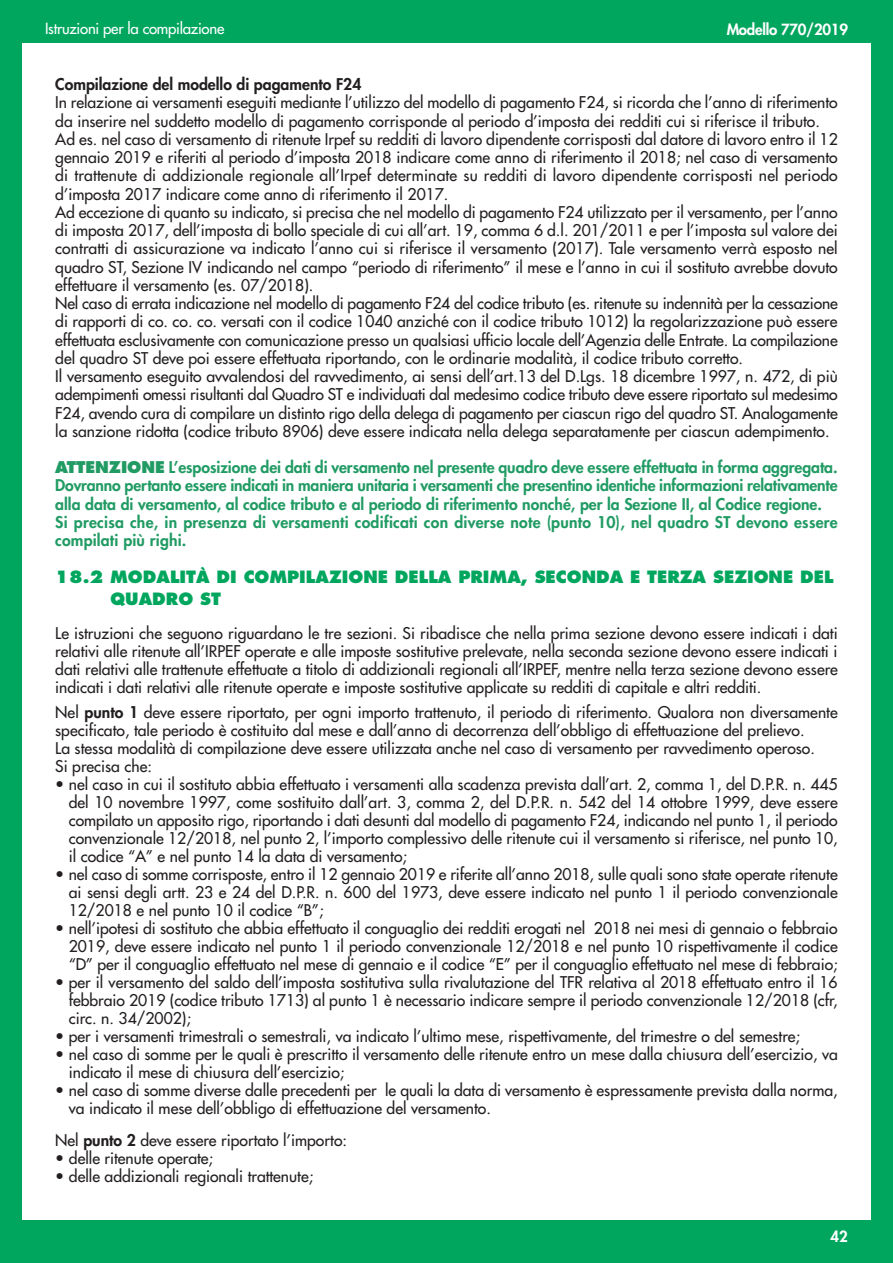
<style>
.page{position:relative;width:893px;height:1263px;background:#fff}
.page>*{position:absolute;margin:0;border:0;box-sizing:border-box;transform-origin:0 0}
.t1{font:800 16.5px/22.8px "Futura";color:#00a65e}
.t2{font:15.75px/18.3px "Futura";color:#231f20;text-align:justify}
.t3{font:800 15.75px/18.3px "Futura";color:#219b64}
.t4{font:800 15.75px "Futura";color:#231f20}
.t5{font:15px "Futura";letter-spacing:-.015em;color:#fff}
.t6{font:800 15px "Futura";letter-spacing:-.015em;color:#fff}
.s1{font-style:inherit}
.s2{font-weight:800}
</style>
<div class="page">
<div style="left:0;top:43px;width:21px;height:1220px;background:#00a65e"></div>
<div style="left:872px;top:43px;width:21px;height:1177px;background:#00a65e"></div>
<div style="left:0;top:1220px;width:893px;height:43px;background:#00a65e"></div>
<div style="left:0;top:0;width:893px;height:43px;background:#00a65e"></div>
<p class="t5" style="left:45px;top:21px;width:181px">Istruzioni per la compilazione</p>
<p class="t6" style="left:727px;top:23px;width:123px">Modello 770/2019</p>
<p class="t4" style="left:55px;top:77px;width:308px">Compilazione del modello di pagamento F24</p>
<p class="t2" style="left:55px;top:95px;width:784px;text-align:left">In relazione ai versamenti eseguiti mediante l’utilizzo del modello di pagamento F24, si ricorda che l’anno di riferimento da inserire nel suddetto modello di pagamento corrisponde al periodo d’imposta dei redditi cui si riferisce il tributo.<br>Ad es. nel caso di versamento di ritenute Irpef su redditi di lavoro dipendente corrisposti dal datore di lavoro entro il 12 gennaio 2019 e riferiti al periodo d’imposta 2018 indicare come anno di riferimento il 2018; nel caso di versamento di trattenute di addizionale regionale all’Irpef determinate su redditi di lavoro dipendente corrisposti nel periodo d’imposta 2017 indicare come anno di riferimento il 2017.<br>Ad eccezione di quanto su indicato, si precisa che nel modello di pagamento F24 utilizzato per il versamento, per l’anno di imposta 2017, dell’imposta di bollo speciale di cui all’art. 19, comma 6 d.l. 201/2011 e per l’imposta sul valore dei contratti di assicurazione va indicato l’anno cui si riferisce il versamento (2017). Tale versamento verrà esposto nel quadro ST, Sezione IV indicando nel campo “periodo di riferimento” il mese e l’anno in cui il sostituto avrebbe dovuto effettuare il versamento (es. 07/2018).<br>Nel caso di errata indicazione nel modello di pagamento F24 del codice tributo (es. ritenute su indennità per la cessazione di rapporti di co. co. co. versati con il codice 1040 anziché con il codice tributo 1012) la regolarizzazione può essere effettuata esclusivamente con comunicazione presso un qualsiasi ufficio locale dell’Agenzia delle Entrate. La compilazione del quadro ST deve poi essere effettuata riportando, con le ordinarie modalità, il codice tributo corretto.<br>Il versamento eseguito avvalendosi del ravvedimento, ai sensi dell’art.13 del D.Lgs. 18 dicembre 1997, n. 472, di più adempimenti omessi risultanti dal Quadro ST e individuati dal medesimo codice tributo deve essere riportato sul medesimo F24, avendo cura di compilare un distinto rigo della delega di pagamento per ciascun rigo del quadro ST. Analogamente la sanzione ridotta (codice tributo 8906) deve essere indicata nella delega separatamente per ciascun adempimento.</p>
<p class="t3" style="left:55px;top:459px;width:784px"><span class="s1">ATTENZIONE</span> L’esposizione dei dati di versamento nel presente quadro deve essere effettuata in forma aggregata.<br>Dovranno pertanto essere indicati in maniera unitaria i versamenti che presentino identiche informazioni relativamente alla data di versamento, al codice tributo e al periodo di riferimento nonché, per la Sezione II, al Codice regione.<br>Si precisa che, in presenza di versamenti codificati con diverse note (punto 10), nel quadro ST devono essere compilati più righi.</p>
<p class="t1" style="left:110px;top:566px;width:725px;text-indent:-55px">18.2 MODALITÀ DI COMPILAZIONE DELLA PRIMA, SECONDA E TERZA SEZIONE DEL<br>QUADRO ST</p>
<p class="t2" style="left:55px;top:625px;width:784px">Le istruzioni che seguono riguardano le tre sezioni. Si ribadisce che nella prima sezione devono essere indicati i dati relativi alle ritenute all’IRPEF operate e alle imposte sostitutive prelevate, nella seconda sezione devono essere indicati i dati relativi alle trattenute effettuate a titolo di addizionali regionali all’IRPEF, mentre nella terza sezione devono essere indicati i dati relativi alle ritenute operate e imposte sostitutive applicate su redditi di capitale e altri redditi.</p>
<p class="t2" style="left:55px;top:704px;width:784px;text-align:left">Nel <span class="s2">punto 1</span> deve essere riportato, per ogni importo trattenuto, il periodo di riferimento. Qualora non diversamente specificato, tale periodo è costituito dal mese e dall’anno di decorrenza dell’obbligo di effettuazione del prelievo.<br>La stessa modalità di compilazione deve essere utilizzata anche nel caso di versamento per ravvedimento operoso.<br>Si precisa che:</p>
<p class="t2" style="left:69px;top:776px;width:770px;text-indent:-13px">• nel caso in cui il sostituto abbia effettuato i versamenti alla scadenza prevista dall’art. 2, comma 1, del D.P.R. n. 445 del 10 novembre 1997, come sostituito dall’art. 3, comma 2, del D.P.R. n. 542 del 14 ottobre 1999, deve essere compilato un apposito rigo, riportando i dati desunti dal modello di pagamento F24, indicando nel punto 1, il periodo convenzionale 12/2018, nel punto 2, l’importo complessivo delle ritenute cui il versamento si riferisce, nel punto 10, il codice “A” e nel punto 14 la data di versamento;</p>
<p class="t2" style="left:69px;top:866px;width:770px;text-indent:-13px">• nel caso di somme corrisposte, entro il 12 gennaio 2019 e riferite all’anno 2018, sulle quali sono state operate ritenute ai sensi degli artt. 23 e 24 del D.P.R. n. 600 del 1973, deve essere indicato nel punto 1 il periodo convenzionale 12/2018 e nel punto 10 il codice “B”;</p>
<p class="t2" style="left:69px;top:920px;width:770px;text-indent:-13px">• nell’ipotesi di sostituto che abbia effettuato il conguaglio dei redditi erogati nel 2018 nei mesi di gennaio o febbraio 2019, deve essere indicato nel punto 1 il periodo convenzionale 12/2018 e nel punto 10 rispettivamente il codice “D” per il conguaglio effettuato nel mese di gennaio e il codice “E” per il conguaglio effettuato nel mese di febbraio;</p>
<p class="t2" style="left:69px;top:974px;width:770px;text-indent:-13px">• per il versamento del saldo dell’imposta sostitutiva sulla rivalutazione del TFR relativa al 2018 effettuato entro il 16 febbraio 2019 (codice tributo 1713) al punto 1 è necessario indicare sempre il periodo convenzionale 12/2018 (cfr, circ. n. 34/2002);</p>
<p class="t2" style="left:55px;top:1028px;width:746px">• per i versamenti trimestrali o semestrali, va indicato l’ultimo mese, rispettivamente, del trimestre o del semestre;</p>
<p class="t2" style="left:69px;top:1046px;width:770px;text-indent:-13px">• nel caso di somme per le quali è prescritto il versamento delle ritenute entro un mese dalla chiusura dell’esercizio, va indicato il mese di chiusura dell’esercizio;</p>
<p class="t2" style="left:69px;top:1082px;width:770px;text-indent:-13px">• nel caso di somme diverse dalle precedenti per le quali la data di versamento è espressamente prevista dalla norma, va indicato il mese dell’obbligo di effettuazione del versamento.</p>
<p class="t2" style="left:55px;top:1132px;width:293px">Nel <span class="s2">punto 2</span> deve essere riportato l’importo:</p>
<p class="t2" style="left:55px;top:1150px;width:159px">• delle ritenute operate;</p>
<p class="t2" style="left:55px;top:1168px;width:260px">• delle addizionali regionali trattenute;</p>
<p class="t6" style="left:831px;top:1229px;width:19px">42</p>
</div>
